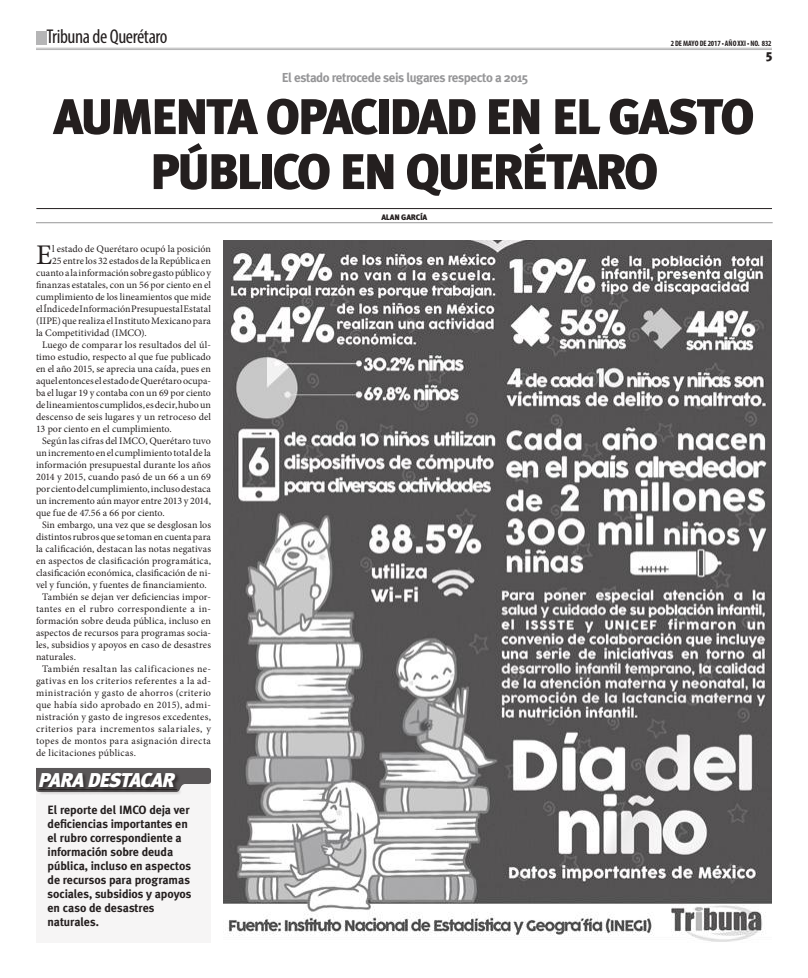
<style>
.page{position:relative;width:808px;height:978px;background:#fff}
.page>*{position:absolute;margin:0;border:0;box-sizing:border-box;transform-origin:0 0}
.t1{font:900 50px/55px "Meta Plus";letter-spacing:-.055em;color:#241f1f;text-align:center}
.t2{font:28.5px "Minion Pro";color:#241f1f}
.t3{font:condensed 20px "Myriad Pro";letter-spacing:-.02em;color:#241f1f}
.t4{font:italic 900 20px "Meta Plus";letter-spacing:-.045em;color:#fff}
.t5{font:700 13px "Meta Plus";letter-spacing:-.04em;color:#969698}
.t6{font:900 12.9px "Meta Plus";color:#241f1f}
.t7{font:700 12px/14px "Meta Plus";letter-spacing:-.01em;color:#241f1f}
.t8{font:10px "Minion Pro";letter-spacing:.01em;color:#241f1f}
.t9{font:10px "Minion Pro";letter-spacing:.045em;color:#241f1f}
.t10{font:10px "Minion Pro";letter-spacing:.03em;color:#241f1f}
.t11{font:10px "Minion Pro";letter-spacing:.035em;color:#241f1f}
.t12{font:900 8px "Meta Plus Lining";letter-spacing:-.02em;color:#241f1f}
.t13{font:700 condensed 7.9px "Myriad Pro";color:#241f1f}
</style>
<div class="page">
<hr style="left:36px;top:48px;width:736px;height:1px;background:#b5b5b6">
<hr style="left:36px;top:49px;width:736px;height:1px;background:#b5b5b6">
<div style="left:36px;top:31px;width:10px;height:14px;background:#b5b5b6"></div>
<hr style="left:36px;top:208px;width:736px;height:1px;background:#241f1f">
<hr style="left:36px;top:222px;width:737px;height:1px;background:#969698">
<img style="left:223px;top:240px;width:549px;height:702px">
<div style="left:36px;top:768px;width:175px;height:174px;background:#f6f5f5"></div>
<svg style="left:36px;top:768px;width:175px;height:24px"></svg>
<div style="left:38px;top:772px;width:144px;height:23px;background:#241f1f;opacity:.75"></div>
<hr style="left:39px;top:789px;width:138px;height:1px;background:#241f1f">
<h3 class="t3" style="left:47px;top:25px;width:122px">Tribuna de Querétaro</h3>
<h3 class="t5" style="left:282px;top:70px;width:248px">El estado retrocede seis lugares respecto a 2015</h3>
<p class="t13" style="left:671px;top:38px;width:102px">2 DE MAYO DE 2017 • AÑO XXI • NO. 832</p>
<p class="t6" style="left:766px;top:47px;width:8px">5</p>
<h1 class="t1" style="left:53px;top:89px;width:702px">AUMENTA OPACIDAD EN EL GASTO<br>PÚBLICO EN QUERÉTARO</h1>
<p class="t12" style="left:381px;top:213px;width:48px">ALAN GARCÍA</p>
<h2 class="t2" style="left:36px;top:236px;width:18px">E</h2>
<p class="t8" style="left:52px;top:242px;width:160px">l estado de Querétaro ocupó la posición</p>
<p class="t8" style="left:52px;top:254px;width:160px">25 entre los 32 estados de la República en</p>
<p class="t8" style="left:36px;top:266px;width:176px">cuanto a la información sobre gasto público y</p>
<p class="t8" style="left:36px;top:278px;width:176px">finanzas estatales, con un 56 por ciento en el</p>
<p class="t8" style="left:36px;top:290px;width:177px">cumplimiento de los lineamientos que mide</p>
<p class="t8" style="left:36px;top:302px;width:176px">el Índice de Información Presupuestal Estatal</p>
<p class="t8" style="left:36px;top:314px;width:176px">(IIPE) que realiza el Instituto Mexicano para</p>
<p class="t8" style="left:36px;top:326px;width:112px">la Competitividad (IMCO).</p>
<p class="t8" style="left:42px;top:338px;width:170px">Luego de comparar los resultados del úl-</p>
<p class="t8" style="left:36px;top:350px;width:177px">timo estudio, respecto al que fue publicado</p>
<p class="t8" style="left:36px;top:362px;width:176px">en el año 2015, se aprecia una caída, pues en</p>
<p class="t8" style="left:36px;top:374px;width:176px">aquel entonces el estado de Querétaro ocupa-</p>
<p class="t8" style="left:36px;top:386px;width:176px">ba el lugar 19 y contaba con un 69 por ciento</p>
<p class="t8" style="left:36px;top:398px;width:177px">de lineamientos cumplidos, es decir, hubo un</p>
<p class="t8" style="left:36px;top:410px;width:176px">descenso de seis lugares y un retroceso del</p>
<p class="t8" style="left:36px;top:422px;width:137px">13 por ciento en el cumplimiento.</p>
<p class="t8" style="left:42px;top:434px;width:170px">Según las cifras del IMCO, Querétaro tuvo</p>
<p class="t8" style="left:36px;top:446px;width:176px">un incremento en el cumplimiento total de la</p>
<p class="t8" style="left:36px;top:458px;width:176px">información presupuestal durante los años</p>
<p class="t8" style="left:36px;top:470px;width:176px">2014 y 2015, cuando pasó de un 66 a un 69</p>
<p class="t8" style="left:36px;top:482px;width:176px">por ciento del cumplimiento, incluso destaca</p>
<p class="t8" style="left:36px;top:494px;width:176px">un incremento aún mayor entre 2013 y 2014,</p>
<p class="t8" style="left:36px;top:506px;width:130px">que fue de 47.56 a 66 por ciento.</p>
<p class="t8" style="left:42px;top:518px;width:170px">Sin embargo, una vez que se desglosan los</p>
<p class="t8" style="left:36px;top:530px;width:176px">distintos rubros que se toman en cuenta para</p>
<p class="t8" style="left:36px;top:542px;width:176px">la calificación, destacan las notas negativas</p>
<p class="t8" style="left:36px;top:554px;width:176px">en aspectos de clasificación programática,</p>
<p class="t8" style="left:36px;top:566px;width:176px">clasificación económica, clasificación de ni-</p>
<p class="t8" style="left:36px;top:578px;width:172px">vel y función, y fuentes de financiamiento.</p>
<p class="t8" style="left:42px;top:590px;width:170px">También se dejan ver deficiencias impor-</p>
<p class="t8" style="left:36px;top:602px;width:176px">tantes en el rubro correspondiente a in-</p>
<p class="t8" style="left:36px;top:614px;width:176px">formación sobre deuda pública, incluso en</p>
<p class="t8" style="left:36px;top:626px;width:176px">aspectos de recursos para programas socia-</p>
<p class="t8" style="left:36px;top:638px;width:177px">les, subsidios y apoyos en caso de desastres</p>
<p class="t8" style="left:36px;top:650px;width:42px">naturales.</p>
<p class="t9" style="left:42px;top:662px;width:170px">También resaltan las calificaciones ne-</p>
<p class="t10" style="left:36px;top:674px;width:176px">gativas en los criterios referentes a la ad-</p>
<p class="t11" style="left:36px;top:686px;width:176px">ministración y gasto de ahorros (criterio</p>
<p class="t10" style="left:36px;top:698px;width:176px">que había sido aprobado en 2015), admi-</p>
<p class="t8" style="left:36px;top:710px;width:176px">nistración y gasto de ingresos excedentes,</p>
<p class="t9" style="left:36px;top:722px;width:176px">criterios para incrementos salariales, y</p>
<p class="t11" style="left:36px;top:734px;width:176px">topes de montos para asignación directa</p>
<p class="t8" style="left:36px;top:746px;width:102px">de licitaciones públicas.</p>
<h3 class="t4" style="left:39px;top:768px;width:138px">PARA DESTACAR</h3>
<p class="t7" style="left:48px;top:803px;width:145px">El reporte del IMCO deja ver deficiencias importantes en el rubro correspondiente a información sobre deuda pública, incluso en aspectos de recursos para programas sociales, subsidios y apoyos en caso de desastres naturales.</p>
</div>
